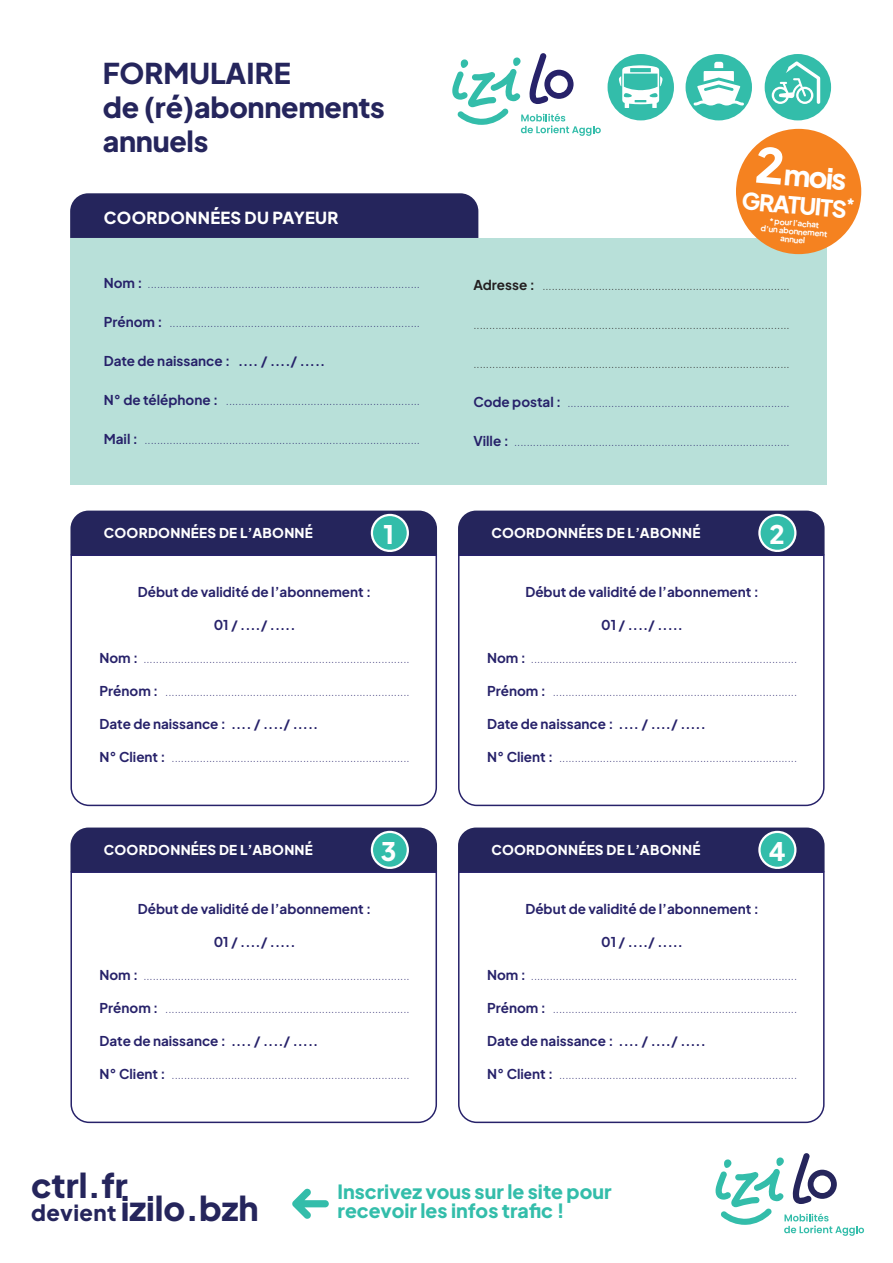
<style>
.page{position:relative;width:893px;height:1263px;background:#fff}
.page>*{position:absolute;margin:0;border:0;box-sizing:border-box;transform-origin:0 0}
.t1{font:800 33.6px "Plus Jakarta Sans";color:#25255c}
.t2{font:800 28.65px "Plus Jakarta Sans";color:#fff}
.t3{font:800 28.5px/34.2px "Plus Jakarta Sans";letter-spacing:-.01em;color:#25255c}
.t4{font:800 25.5px "Plus Jakarta Sans";color:#fff}
.t5{font:800 23.1px "Plus Jakarta Sans";color:#fff}
.t6{font:800 19.5px/19.5px "Plus Jakarta Sans";color:#33bdaa}
.t7{font:800 16.5px "Plus Jakarta Sans";letter-spacing:.02em;color:#fff}
.t8{font:700 13.5px "Plus Jakarta Sans";color:#27226a}
.t9{font:800 13.5px "Plus Jakarta Sans";letter-spacing:.02em;color:#fff}
.t10{font:200 12px "Plus Jakarta Sans";color:#27226a}
.t11{font:200 12px "Plus Jakarta Sans";color:#231f20}
.t12{font:700 8.1px/8.4px "Plus Jakarta Sans";color:#fff;text-align:center}
.s1{font-size:48.3px}
.s2{font-weight:700;font-size:13.5px}
.s3{font-size:22.05px}
</style>
<div class="page">
<div style="left:70px;top:193px;width:408px;height:45px;background:#25255c"></div>
<div style="left:70px;top:238px;width:757px;height:246px;background:#b8e0d9"></div>
<div style="left:70px;top:511px;width:367px;height:43px;background:#25255c"></div>
<svg style="left:70px;top:554px;width:368px;height:253px"></svg>
<div style="left:371px;top:514px;width:38px;height:38px;background:#33bdaa;border:2px solid #fff;border-radius:50%"></div>
<div style="left:70px;top:827px;width:367px;height:44px;background:#25255c"></div>
<svg style="left:70px;top:871px;width:368px;height:253px"></svg>
<div style="left:371px;top:831px;width:38px;height:38px;background:#33bdaa;border:2px solid #fff;border-radius:50%"></div>
<div style="left:458px;top:511px;width:367px;height:43px;background:#25255c"></div>
<svg style="left:458px;top:554px;width:367px;height:253px"></svg>
<div style="left:758px;top:514px;width:38px;height:38px;background:#33bdaa;border:2px solid #fff;border-radius:50%"></div>
<div style="left:458px;top:827px;width:367px;height:44px;background:#25255c"></div>
<svg style="left:458px;top:871px;width:367px;height:253px"></svg>
<div style="left:758px;top:831px;width:38px;height:38px;background:#33bdaa;border:2px solid #fff;border-radius:50%"></div>
<svg style="left:715px;top:1153px;width:149px;height:83px"></svg>
<svg style="left:452px;top:53px;width:149px;height:83px"></svg>
<div style="left:686px;top:54px;width:66px;height:66px;background:#33bdaa;border-radius:50%"></div>
<svg style="left:694px;top:62px;width:50px;height:43px"></svg>
<div style="left:608px;top:54px;width:66px;height:66px;background:#33bdaa;border-radius:50%"></div>
<svg style="left:618px;top:65px;width:45px;height:43px"></svg>
<div style="left:765px;top:54px;width:66px;height:66px;background:#33bdaa;border-radius:50%"></div>
<svg style="left:772px;top:61px;width:48px;height:43px"></svg>
<div style="left:736px;top:129px;width:125px;height:125px;background:#f58220;border-radius:50%"></div>
<svg style="left:292px;top:1189px;width:37px;height:30px"></svg>
<h3 class="t3" style="left:103px;top:53px;width:284px">FORMULAIRE<br>de (ré)abonnements annuels</h3>
<h3 class="t7" style="left:104px;top:204px;width:236px">COORDONNÉES DU PAYEUR</h3>
<h2 class="t2" style="left:757px;top:148px;width:93px;rotate:5deg"><span class="s1">2</span> mois</h2>
<h3 class="t5" style="left:743px;top:182px;width:115px;rotate:5deg">GRATUITS<sup>*</sup></h3>
<p class="t12" style="left:762px;top:215px;width:68px;rotate:5deg">* pour l’achat d’un abonnement annuel</p>
<p class="t10" style="left:104px;top:274px;width:318px"><span class="s2">Nom :</span> .......................................................................................</p>
<p class="t10" style="left:104px;top:313px;width:318px"><span class="s2">Prénom :</span> ................................................................................</p>
<p class="t8" style="left:104px;top:350px;width:223px">Date de naissance : .... / ..../ .....</p>
<p class="t10" style="left:104px;top:391px;width:318px"><span class="s2">N° de téléphone :</span> ..............................................................</p>
<p class="t10" style="left:104px;top:430px;width:318px"><span class="s2">Mail :</span> ........................................................................................</p>
<p class="t11" style="left:473px;top:276px;width:318px"><span class="s2">Adresse :</span> ...............................................................................</p>
<p class="t11" style="left:473px;top:315px;width:318px">.....................................................................................................</p>
<p class="t11" style="left:473px;top:354px;width:318px">.....................................................................................................</p>
<p class="t10" style="left:473px;top:393px;width:318px"><span class="s2">Code postal :</span> .......................................................................</p>
<p class="t10" style="left:473px;top:432px;width:318px"><span class="s2">Ville :</span> ........................................................................................</p>
<p class="t9" style="left:104px;top:522px;width:211px">COORDONNÉES DE L’ABONNÉ</p>
<h3 class="t4" style="left:383px;top:513px;width:12px">1</h3>
<p class="t9" style="left:491px;top:522px;width:210px">COORDONNÉES DE L’ABONNÉ</p>
<h3 class="t4" style="left:770px;top:513px;width:17px">2</h3>
<p class="t8" style="left:138px;top:581px;width:235px">Début de validité de l’abonnement :</p>
<p class="t8" style="left:214px;top:614px;width:83px">01 / ..../ .....</p>
<p class="t10" style="left:99px;top:649px;width:312px"><span class="s2">Nom :</span> .....................................................................................</p>
<p class="t10" style="left:99px;top:682px;width:312px"><span class="s2">Prénom :</span> ..............................................................................</p>
<p class="t8" style="left:99px;top:713px;width:220px">Date de naissance : .... / ..../ .....</p>
<p class="t10" style="left:99px;top:748px;width:312px"><span class="s2">N° Client :</span> ............................................................................</p>
<p class="t8" style="left:525px;top:581px;width:235px">Début de validité de l’abonnement :</p>
<p class="t8" style="left:601px;top:614px;width:83px">01 / ..../ .....</p>
<p class="t10" style="left:487px;top:649px;width:312px"><span class="s2">Nom :</span> .....................................................................................</p>
<p class="t10" style="left:487px;top:682px;width:312px"><span class="s2">Prénom :</span> ..............................................................................</p>
<p class="t8" style="left:487px;top:713px;width:220px">Date de naissance : .... / ..../ .....</p>
<p class="t10" style="left:487px;top:748px;width:312px"><span class="s2">N° Client :</span> ............................................................................</p>
<p class="t9" style="left:104px;top:839px;width:211px">COORDONNÉES DE L’ABONNÉ</p>
<h3 class="t4" style="left:381px;top:830px;width:17px">3</h3>
<p class="t9" style="left:491px;top:839px;width:210px">COORDONNÉES DE L’ABONNÉ</p>
<h3 class="t4" style="left:769px;top:830px;width:18px">4</h3>
<p class="t8" style="left:138px;top:898px;width:235px">Début de validité de l’abonnement :</p>
<p class="t8" style="left:214px;top:931px;width:83px">01 / ..../ .....</p>
<p class="t10" style="left:99px;top:966px;width:312px"><span class="s2">Nom :</span> .....................................................................................</p>
<p class="t10" style="left:99px;top:999px;width:312px"><span class="s2">Prénom :</span> ..............................................................................</p>
<p class="t8" style="left:99px;top:1030px;width:220px">Date de naissance : .... / ..../ .....</p>
<p class="t10" style="left:99px;top:1065px;width:312px"><span class="s2">N° Client :</span> ............................................................................</p>
<p class="t8" style="left:525px;top:898px;width:235px">Début de validité de l’abonnement :</p>
<p class="t8" style="left:601px;top:931px;width:83px">01 / ..../ .....</p>
<p class="t10" style="left:487px;top:966px;width:312px"><span class="s2">Nom :</span> .....................................................................................</p>
<p class="t10" style="left:487px;top:999px;width:312px"><span class="s2">Prénom :</span> ..............................................................................</p>
<p class="t8" style="left:487px;top:1030px;width:220px">Date de naissance : .... / ..../ .....</p>
<p class="t10" style="left:487px;top:1065px;width:312px"><span class="s2">N° Client :</span> ............................................................................</p>
<h1 class="t1" style="left:31px;top:1158px;width:98px">ctrl.fr</h1>
<h1 class="t1" style="left:31px;top:1181px;width:229px"><span class="s3">devient</span> izilo.bzh</h1>
<h3 class="t6" style="left:338px;top:1180px;width:276px">Inscrivez vous sur le site pour recevoir les infos trafic !</h3>
</div>
